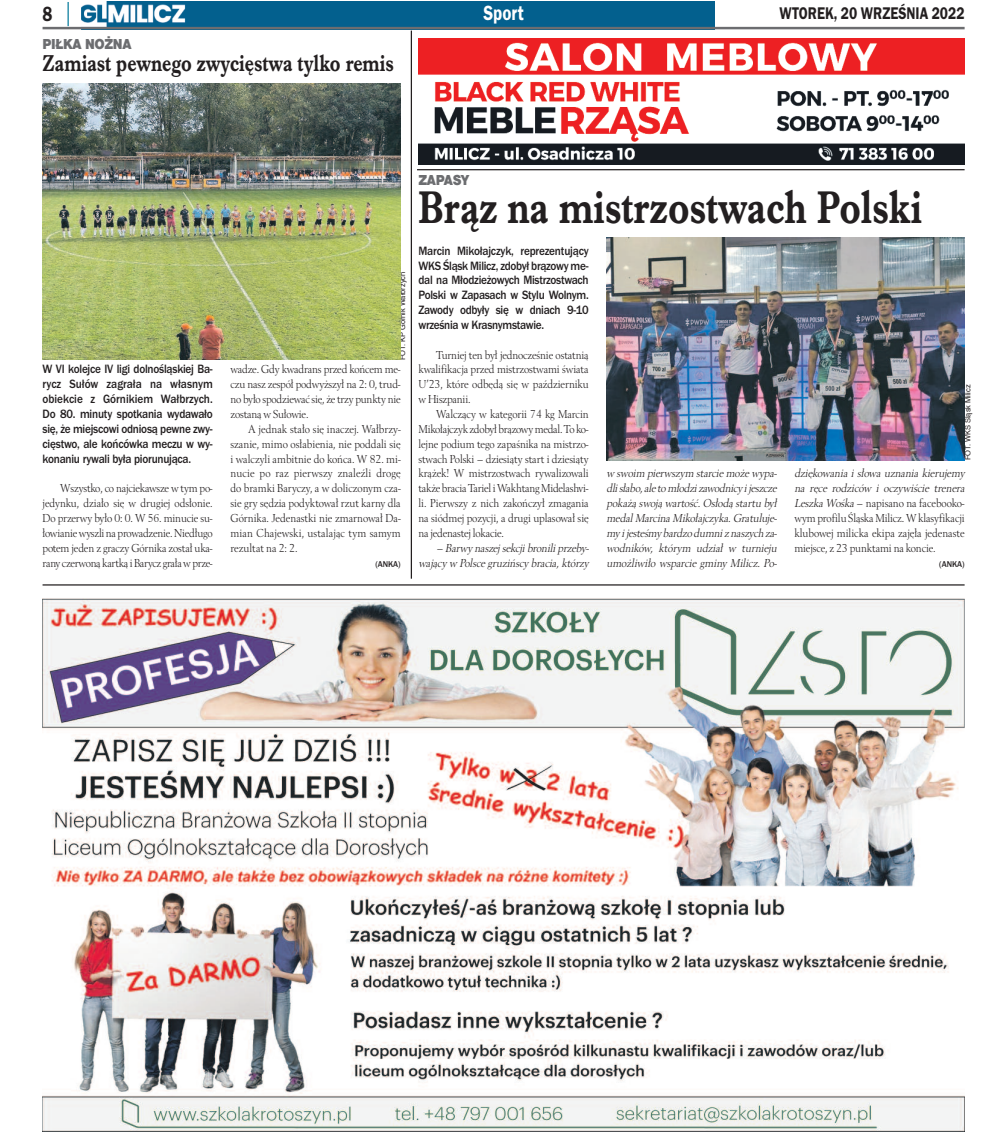
<style>
.page{position:relative;width:993px;height:1134px;background:#fff}
.page>*{position:absolute;margin:0;border:0;box-sizing:border-box;transform-origin:0 0}
.t1{font:700 47.5px "Imprint URWTCE";color:#231f20;scale:.8 1}
.t2{font:700 23.75px "Imprint URWTCE";color:#231f20;scale:.8 1}
.t3{font:21.25px "Franklin Got URWTCE Dem";color:#fff;scale:.8 1}
.t4{font:21.25px "Franklin Got URWTCE Dem";color:#231f20;scale:.8 1}
.t5{font:17.5px "Franklin Got URWTCE Dem";color:#231f20;scale:.8 1}
.t6{font:900 15px "Nimbus San TCE";letter-spacing:-.025em;color:#6c6d70;scale:.9 1}
.t7{font:500 12.5px/14.9px "Franklin Got URWTCE";letter-spacing:-.025em;color:#231f20;text-align:justify;scale:.9 1}
.t8{font:12px/14.9px "Berling TCE";letter-spacing:-.01em;color:#231f20;text-align:justify;scale:.9 1}
.t9{font:italic 12px/14.9px "Berling TCE";letter-spacing:-.01em;color:#231f20;text-align:right;scale:.9 1}
.t10{font:500 8.75px "Franklin Got URWTCE";color:#231f20;scale:.95 1}
.t11{font:7.5px "Helvetica";letter-spacing:-.005em;color:#231f20}
.s1{font-style:italic}
</style>
<div class="page">
<img style="left:82px;top:2px;width:632px;height:25px">
<hr style="left:43px;top:27px;width:921px;height:2px;background:#6c6d70">
<hr style="left:67px;top:2px;width:2px;height:24px;background:#0a7c9d">
<hr style="left:417px;top:169px;width:547px;height:1px;background:#231f20">
<img style="left:43px;top:83px;width:357px;height:277px">
<img style="left:606px;top:237px;width:358px;height:224px">
<img style="left:418px;top:38px;width:546px;height:126px">
<hr style="left:43px;top:584px;width:921px;height:1px;background:#231f20">
<hr style="left:410px;top:31px;width:2px;height:548px;background:#231f20">
<img style="left:43px;top:598px;width:921px;height:533px">
<h3 class="t4" style="left:43px;top:1px;width:14px">8</h3>
<h3 class="t3" style="left:483px;top:0;width:52px">Sport</h3>
<h3 class="t5" style="left:779px;top:3px;width:233px">WTOREK, 20 WRZEŚNIA 2022</h3>
<p class="t6" style="left:43px;top:35px;width:100px">PIŁKA NOŻNA</p>
<h2 class="t2" style="left:43px;top:49px;width:440px">Zamiast pewnego zwycięstwa tylko remis</h2>
<p class="t7" style="left:43px;top:362px;width:190px">W VI kolejce IV ligi dolnośląskiej Ba&shy;rycz Sułów zagrała na własnym obiekcie z Górnikiem Wałbrzych.<br>Do 80. minuty spotkania wydawało się, że miejscowi odniosą pewne zwy&shy;cięstwo, ale końcówka meczu w wy&shy;konaniu rywali była piorunująca.</p>
<p class="t8" style="left:43px;top:481px;width:190px;text-indent:18px">Wszystko, co najciekawsze w tym po&shy;jedynku, działo się w drugiej odsłonie.<br>Do przerwy było 0: 0. W 56. minucie su&shy;łowianiewyszlina prowadzenie.Niedługo potem jeden z graczy Górnika został uka&shy;rany czerwoną kartką iBarycz graławprze-</p>
<p class="t11" style="left:399px;top:360px;width:90px;rotate:-90deg">FOT. KP Górnik Wałbrzych</p>
<p class="t8" style="left:230px;top:362px;width:190px">wadze. Gdy kwadrans przed końcem me&shy;czu nasz zespół podwyższył na 2: 0, trud&shy;no było spodziewać się, że trzy punkty nie zostaną w Sułowie.</p>
<p class="t8" style="left:230px;top:421px;width:190px;text-indent:18px">A jednak stało się inaczej. Wałbrzy&shy;szanie, mimo osłabienia, nie poddali się i walczyli ambitnie do końca. W 82. mi&shy;nucie po raz pierwszy znaleźli drogę do bramki Baryczy, a w doliczonym cza&shy;sie gry sędzia podyktował rzut karny dla Górnika. Jedenastki nie zmarnował Da&shy;mian Chajewski, ustalając tym samym rezultat na 2: 2.</p>
<p class="t10" style="left:375px;top:558px;width:28px">(ANKA)</p>
<p class="t6" style="left:418px;top:171px;width:58px">ZAPASY</p>
<h1 class="t1" style="left:418px;top:179px;width:631px">Brąz na mistrzostwach Polski</h1>
<p class="t7" style="left:418px;top:243px;width:190px">Marcin Mikołajczyk, reprezentujący WKS Śląsk Milicz, zdobył brązowy me&shy;dal na Młodzieżowych Mistrzostwach Polski w Zapasach w Stylu Wolnym.<br>Zawody odbyły się w dniach 9-10 września w Krasnymstawie.</p>
<p class="t8" style="left:418px;top:347px;width:190px;text-indent:18px">Turniej ten był jednocześnie ostatnią kwalifikacja przed mistrzostwami świata U’23, które odbędą się w październiku w Hiszpanii.</p>
<p class="t8" style="left:418px;top:406px;width:190px;text-indent:18px">Walczący w kategorii 74 kg Marcin Mikołajczyk zdobył brązowymedal.To ko&shy;lejne podium tego zapaśnika na mistrzo&shy;stwach Polski – dziesiąty start i dziesiąty krążek! W mistrzostwach rywalizowali także braciaTarieliWakhtangMidelashvi&shy;li. Pierwszy z nich zakończył zmagania na siódmej pozycji, a drugi uplasował się na jedenastej lokacie.</p>
<p class="t9" style="left:418px;top:540px;width:192px">– Barwy naszej sekcji bronili przeby&shy;wający w Polsce gruzińscy bracia, którzy</p>
<p class="t11" style="left:964px;top:460px;width:77px;rotate:-90deg">FOT. WKS Śląsk Milicz</p>
<p class="t9" style="left:606px;top:466px;width:192px;text-align:justify">w swoim pierwszym starcie może wypa&shy;dli słabo, ale to młodzi zawodnicy i jeszcze pokażą swoją wartość. Osłodą startu był medal Marcina Mikołajczyka. Gratuluje&shy;my i jesteśmy bardzo dumni z naszych za&shy;wodników, którym udział w turnieju umożliwiło wsparcie gminy Milicz. Po-</p>
<p class="t8" style="left:794px;top:466px;width:192px;text-align:left"><span class="s1">dziękowania i słowa uznania kierujemy na ręce rodziców i oczywiście trenera LeszkaWośka</span>– napisano na facebooko&shy;wym profilu Śląska Milicz. W klasyfikacji klubowej milicka ekipa zajęła jedenaste miejsce, z 23 punktami na koncie.</p>
<p class="t10" style="left:938px;top:558px;width:28px">(ANKA)</p>
</div>
